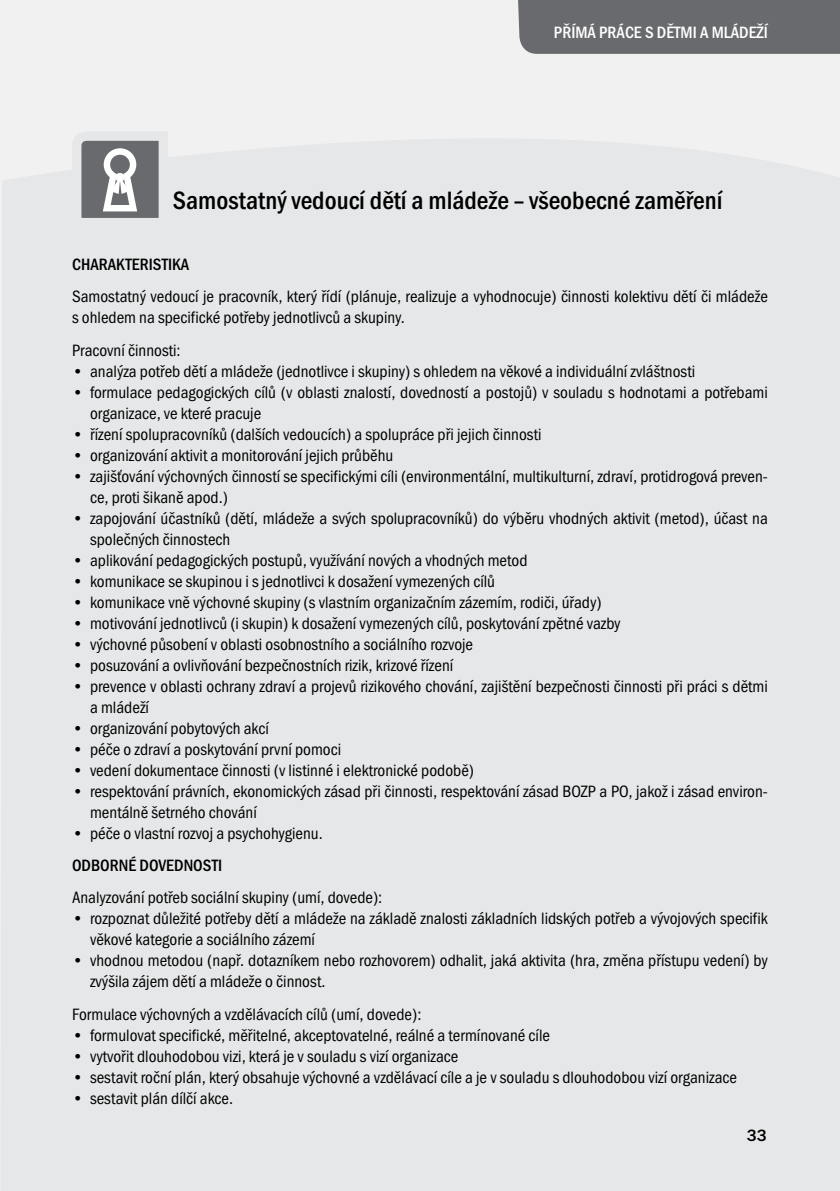
<style>
.page{position:relative;width:840px;height:1191px;background:#fff}
.page>*{position:absolute;margin:0;border:0;box-sizing:border-box;transform-origin:0 0}
.t1{font:500 condensed 26px "Franklin Got Itc TEE";color:#000}
.t2{font:condensed 17px/21px "Franklin Got Itc TEE";color:#000}
.t3{font:500 condensed 17px "Franklin Got Itc TEE";letter-spacing:.06em;color:#fff}
.t4{font:500 condensed 17px "Franklin Got Itc TEE";letter-spacing:.005em;color:#000}
.t5{font:500 condensed 17px "Franklin Got Itc TEE";letter-spacing:.06em;color:#000}
.t6{font:500 17px "Franklin Got Itc TEE";color:#000}
</style>
<div class="page">
<div style="left:0;top:0;width:839px;height:1191px;background:#f1f1f2"></div>
<div style="left:1px;top:139px;width:838px;height:1052px;background:#e6e7e8"></div>
<svg style="left:67px;top:132px;width:106px;height:100px"></svg>
<div style="left:518px;top:0;width:321px;height:54px;background:#696a6d"></div>
<p class="t3" style="left:553px;top:23px;width:215px">Přímá práce sd ětmi am ládeží</p>
<h1 class="t1" style="left:173px;top:186px;width:551px">Samostatný vedoucí dětí a mládeže – všeobecné zaměření</h1>
<p class="t5" style="left:72px;top:255px;width:118px">Charakteristika</p>
<p class="t2" style="left:72px;top:286px;width:697px">Samostatný vedoucí je pracovník, který řídí (plánuje, realizuje a vyhodnocuje) činnosti kolektivu dětí či mládeže s ohledem na specifické potřeby jednotlivců a skupiny.</p>
<p class="t2" style="left:72px;top:340px;width:110px">Pracovní činnosti:</p>
<p class="t2" style="left:72px;top:361px;width:624px">• analýza potřeb dětí a mládeže (jednotlivce i skupiny) s ohledem na věkové a individuální zvláštnosti</p>
<p class="t2" style="left:90px;top:382px;width:679px;text-indent:-18px">• formulace pedagogických cílů (v oblasti znalostí, dovedností a postojů) v souladu s hodnotami a potřebami organizace, ve které pracuje</p>
<p class="t2" style="left:72px;top:424px;width:470px">• řízení spolupracovníků (dalších vedoucích) a spolupráce při jejich činnosti</p>
<p class="t2" style="left:72px;top:445px;width:322px">• organizování aktivit a monitorování jejich průběhu</p>
<p class="t2" style="left:90px;top:466px;width:678px;text-indent:-18px">• zajišťování výchovných činností se specifickými cíli (environmentální, multikulturní, zdraví, protidrogová preven&shy;ce, proti šikaně apod.)</p>
<p class="t2" style="left:90px;top:508px;width:679px;text-indent:-18px">• zapojování účastníků (dětí, mládeže a svých spolupracovníků) do výběru vhodných aktivit (metod), účast na společných činnostech</p>
<p class="t2" style="left:72px;top:550px;width:456px">• aplikování pedagogických postupů, využívání nových a vhodných metod</p>
<p class="t2" style="left:72px;top:571px;width:424px">• komunikace se skupinou i s jednotlivci k dosažení vymezených cílů</p>
<p class="t2" style="left:72px;top:592px;width:531px">• komunikace vně výchovné skupiny (s vlastním organizačním zázemím, rodiči, úřady)</p>
<p class="t2" style="left:72px;top:613px;width:549px">• motivování jednotlivců (i skupin) k dosažení vymezených cílů, poskytování zpětné vazby</p>
<p class="t2" style="left:72px;top:634px;width:402px">• výchovné působení v oblasti osobnostního a sociálního rozvoje</p>
<p class="t2" style="left:72px;top:655px;width:382px">• posuzování a ovlivňování bezpečnostních rizik, krizové řízení</p>
<p class="t2" style="left:90px;top:676px;width:679px;text-indent:-18px">• prevence v oblasti ochrany zdraví a projevů rizikového chování, zajištění bezpečnosti činnosti při práci s dětmi a mládeží</p>
<p class="t2" style="left:72px;top:718px;width:198px">• organizování pobytových akcí</p>
<p class="t2" style="left:72px;top:739px;width:270px">• péče o zdraví a poskytování první pomoci</p>
<p class="t2" style="left:72px;top:760px;width:403px">• vedení dokumentace činnosti (v listinné i elektronické podobě)</p>
<p class="t2" style="left:90px;top:781px;width:679px;text-indent:-18px">• respektování právních, ekonomických zásad při činnosti, respektování zásad BOZP a PO, jakož i zásad environ&shy;mentálně šetrného chování</p>
<p class="t2" style="left:72px;top:822px;width:252px">• péče o vlastní rozvoj a psychohygienu.</p>
<p class="t4" style="left:72px;top:856px;width:151px">ODBORNÉ DOVEDNOSTI</p>
<p class="t2" style="left:72px;top:887px;width:311px">Analyzování potřeb sociální skupiny (umí, dovede):</p>
<p class="t2" style="left:90px;top:908px;width:679px;text-indent:-18px">• rozpoznat důležité potřeby dětí a mládeže na základě znalosti základních lidských potřeb a vývojových specifik věkové kategorie a sociálního zázemí</p>
<p class="t2" style="left:90px;top:950px;width:679px;text-indent:-18px">• vhodnou metodou (např. dotazníkem nebo rozhovorem) odhalit, jaká aktivita (hra, změna přístupu vedení) by zvýšila zájem dětí a mládeže o činnost.</p>
<p class="t2" style="left:72px;top:1003px;width:351px">Formulace výchovných a vzdělávacích cílů (umí, dovede):</p>
<p class="t2" style="left:72px;top:1024px;width:479px">• formulovat specifické, měřitelné, akceptovatelné, reálné a termínované cíle</p>
<p class="t2" style="left:72px;top:1045px;width:387px">• vytvořit dlouhodobou vizi, která je v souladu s vizí organizace</p>
<p class="t2" style="left:72px;top:1066px;width:666px">• sestavit roční plán, který obsahuje výchovné a vzdělávací cíle a je v souladu s dlouhodobou vizí organizace</p>
<p class="t2" style="left:72px;top:1087px;width:162px">• sestavit plán dílčí akce.</p>
<p class="t6" style="left:746px;top:1125px;width:21px">33</p>
</div>
